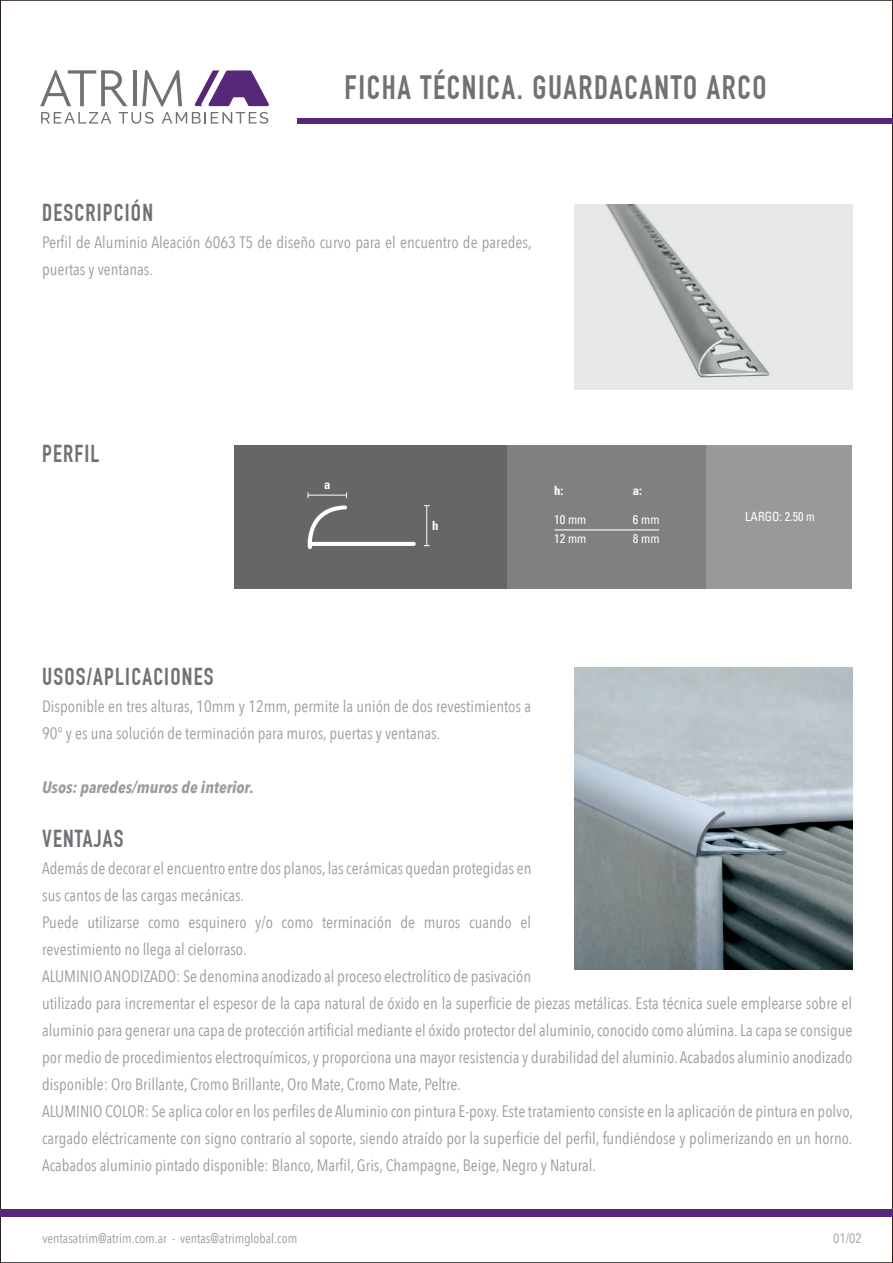
<style>
.page{position:relative;width:893px;height:1263px;background:#fff}
.page>*{position:absolute;margin:0;border:0;box-sizing:border-box;transform-origin:0 0}
.t1{font:700 33px "DIN Condensed";letter-spacing:.05em;color:#717170}
.t2{font:700 24px "DIN Condensed";letter-spacing:.05em;color:#717075}
.t3{font:16.5px/27px "Avenir Next Condensed";color:#9c9ba0}
.t4{font:italic 700 16.5px "Avenir Next Condensed";color:#9c9ba0}
.t5{font:13.5px "Avenir Next Condensed";color:#9c9ba0}
.t6{font:condensed 12.75px/19px "Univers";color:#fff}
.t7{font:condensed 12.75px "Univers";color:#fff;scale:.95 1}
.t8{font:700 condensed 12.75px "Univers";color:#fff}
</style>
<div class="page">
<div style="left:297px;top:119px;width:596px;height:5px;background:#56287a"></div>
<svg style="left:40px;top:70px;width:229px;height:54px"></svg>
<img style="left:574px;top:204px;width:278px;height:186px">
<img style="left:574px;top:668px;width:278px;height:301px">
<div style="left:0;top:1209px;width:893px;height:7px;background:#56287a"></div>
<div style="left:234px;top:445px;width:275px;height:143px;background:#666"></div>
<div style="left:507px;top:445px;width:202px;height:143px;background:#808080"></div>
<div style="left:706px;top:445px;width:146px;height:143px;background:#999"></div>
<hr style="left:555px;top:530px;width:104px;height:1px;background:#fff">
<svg style="left:307px;top:505px;width:109px;height:44px"></svg>
<hr style="left:308px;top:495px;width:39px;height:1px;background:#fff">
<hr style="left:426px;top:506px;width:1px;height:40px;background:#fff">
<h1 class="t1" style="left:345px;top:68px;width:423px">FICHA TÉCNICA. GUARDACANTO ARCO</h1>
<h2 class="t2" style="left:42px;top:199px;width:112px">DESCRIPCIÓN</h2>
<p class="t3" style="left:42px;top:228px;width:491px">Perfil de Aluminio Aleación 6063 T5 de diseño curvo para el encuentro de paredes, puertas y ventanas.</p>
<h2 class="t2" style="left:42px;top:440px;width:59px">PERFIL</h2>
<p class="t8" style="left:324px;top:476px;width:8px">a</p>
<p class="t8" style="left:432px;top:517px;width:8px">h</p>
<p class="t8" style="left:554px;top:483px;width:11px">h:</p>
<p class="t6" style="left:554px;top:510px;width:34px">10 mm<br>12 mm</p>
<p class="t8" style="left:633px;top:483px;width:11px">a:</p>
<p class="t6" style="left:633px;top:510px;width:28px">6 mm<br>8 mm</p>
<p class="t7" style="left:745px;top:509px;width:75px">LARGO: 2.50 m</p>
<h2 class="t2" style="left:42px;top:662px;width:173px">USOS/APLICACIONES</h2>
<p class="t3" style="left:42px;top:692px;width:491px">Disponible en tres alturas, 10mm y 12mm, permite la unión de dos revestimientos a<br>90° y es una solución de terminación para muros, puertas y ventanas.</p>
<p class="t4" style="left:42px;top:777px;width:213px">Usos: paredes/muros de interior.</p>
<h2 class="t2" style="left:42px;top:824px;width:83px">VENTAJAS</h2>
<p class="t3" style="left:42px;top:854px;width:812px">Además de decorar el encuentro entre dos planos, lascerámicas quedan protegidas en<br>sus cantos de las cargas mecánicas.<br>Puede utilizarse como esquinero y/o como terminación de muros cuando el<br>revestimiento no llega al cielorraso.<br>ALUMINIOANODIZADO: Se denomina anodizado al proceso electrolítico de pasivación<br>utilizado para incrementar el espesor de la capa natural de óxido en la superficie de piezas metálicas. Esta técnica suele emplearse sobre el aluminio para generar una capa de protección artificial mediante el óxido protector del aluminio,conocido como alúmina.La capa se consigue por medio de procedimientos electroquímicos,y proporciona una mayor resistencia y durabilidad del aluminio. Acabados aluminio anodizado disponible: Oro Brillante, Cromo Brillante, Oro Mate, Cromo Mate, Peltre.<br>ALUMINIO COLOR: Se aplica color en los perfiles de Aluminio con pintura E-poxy. Este tratamiento consiste en la aplicación de pintura en polvo, cargado eléctricamente con signo contrario al soporte, siendo atraído por la superficie del perfil, fundiéndose y polimerizando en un horno.<br>Acabados aluminio pintado disponible: Blanco, Marfil, Gris, Champagne, Beige, Negro y Natural.</p>
<p class="t5" style="left:42px;top:1227px;width:256px">ventasatrim@atrim.com.ar - ventas@atrimglobal.com</p>
<p class="t5" style="left:833px;top:1227px;width:30px">01/02</p>
</div>
